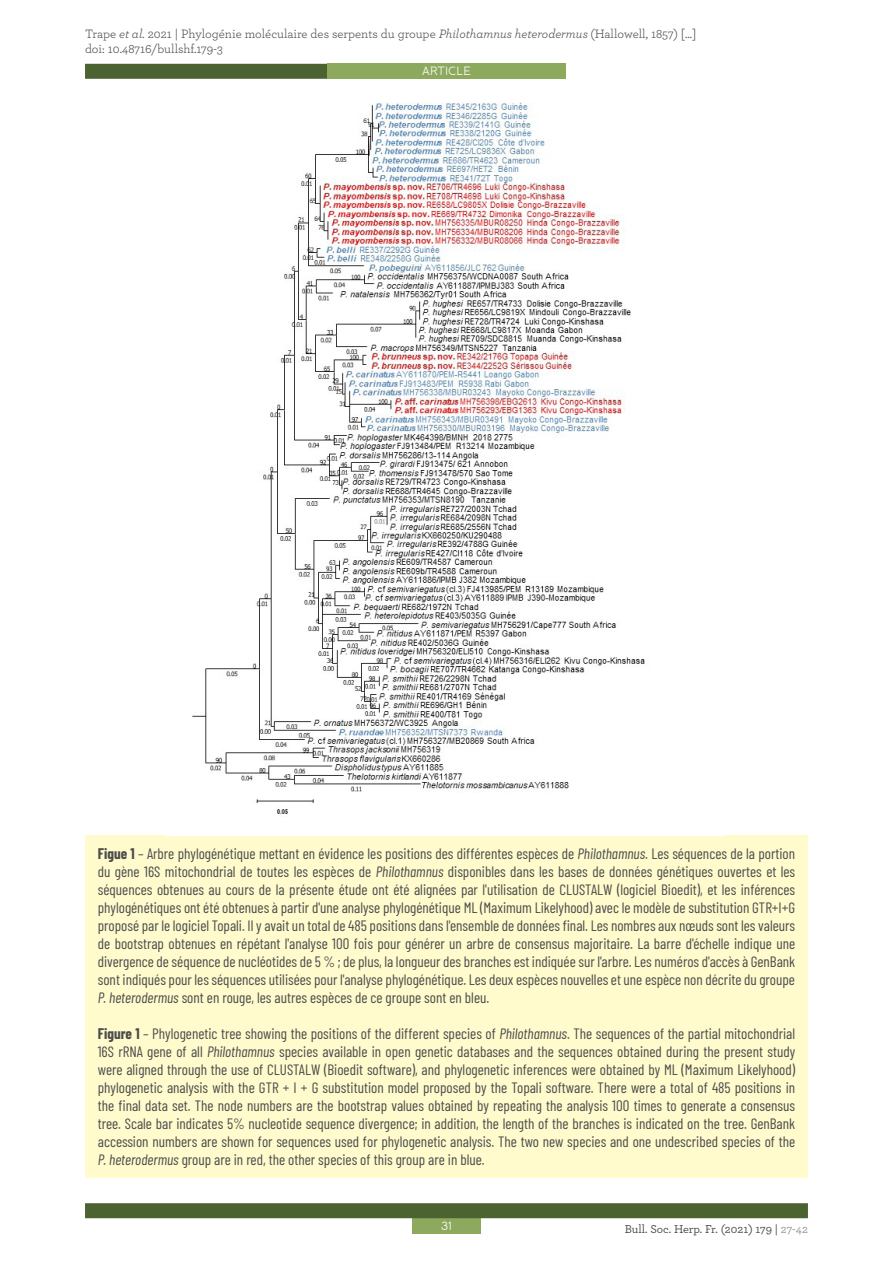
<style>
.page{position:relative;width:893px;height:1263px;background:#fff}
.page>*{position:absolute;margin:0;border:0;box-sizing:border-box;transform-origin:0 0}
.Légende_-_fr{font:15px/18px "Barlow Condensed";color:#4b4c4d;text-align:justify}
.t1{font:12.75px/15px "Archer";color:#4b4c4d}
.t2{font:500 12px "Archer";color:#4b4c4d}
.t3{font:12px "Banda";letter-spacing:-.01em;color:#fff}
.s1{font-style:italic}
.s2{font-weight:700}
.s3{color:#939598}
</style>
<div class="page">
<div style="left:412px;top:1218px;width:68px;height:15px;background:#8da95e"></div>
<div style="left:85px;top:1203px;width:723px;height:15px;background:#4a6331"></div>
<div style="left:85px;top:64px;width:457px;height:15px;background:#4a6331"></div>
<div style="left:327px;top:64px;width:239px;height:15px;background:#8da95e"></div>
<div style="left:85px;top:836px;width:723px;height:342px;background:#fffbcc"></div>
<img style="left:192px;top:102px;width:453px;height:712px">
<p class="t1" style="left:85px;top:26px;width:613px">Trape <span class="s1">et al.</span> 2021 | Phylogénie moléculaire des serpents du groupe <span class="s1">Philothamnus heterodermus</span> (Hallowell, 1857) [...] doi: 10.48716/bullshf.179-3</p>
<p class="t3" style="left:422px;top:64px;width:51px">ARTICLE</p>
<p class="Légende_-_fr" style="left:98px;top:843px;width:699px"><span class="s2">Figue 1</span> – Arbre phylogénétique mettant en évidence les positions des différentes espèces de <span class="s1">Philothamnus</span>. Les séquences de la portion du gène 16S mitochondrial de toutes les espèces de <span class="s1">Philothamnus</span> disponibles dans les bases de données génétiques ouvertes et les séquences obtenues au cours de la présente étude ont été alignées par l'utilisation de CLUSTALW (logiciel Bioedit), et les inférences phylogénétiques ont été obtenues à partir d'une analyse phylogénétique ML (Maximum Likelyhood) avec le modèle de substitution GTR+I+G proposé par le logiciel Topali. Il y avait un total de 485 positions dans l'ensemble de données final. Les nombres aux nœuds sont les valeurs de bootstrap obtenues en répétant l'analyse 100 fois pour générer un arbre de consensus majoritaire. La barre d'échelle indique une divergence de séquence de nucléotides de 5 % ; de plus, la longueur des branches est indiquée sur l'arbre. Les numéros d'accès à GenBank sont indiqués pour les séquences utilisées pour l'analyse phylogénétique. Les deux espèces nouvelles et une espèce non décrite du groupe <span class="s1">P. heterodermus</span> sont en rouge, les autres espèces de ce groupe sont en bleu.</p>
<p class="Légende_-_fr" style="left:98px;top:1023px;width:699px"><span class="s2">Figure 1</span> – Phylogenetic tree showing the positions of the different species of <span class="s1">Philothamnus</span>. The sequences of the partial mitochondrial 16S rRNA gene of all <span class="s1">Philothamnus</span> species available in open genetic databases and the sequences obtained during the present study were aligned through the use of CLUSTALW (Bioedit software), and phylogenetic inferences were obtained by ML (Maximum Likelyhood) phylogenetic analysis with the GTR + I + G substitution model proposed by the Topali software. There were a total of 485 positions in the final data set. The node numbers are the bootstrap values obtained by repeating the analysis 100 times to generate a consensus tree. Scale bar indicates 5% nucleotide sequence divergence; in addition, the length of the branches is indicated on the tree. GenBank accession numbers are shown for sequences used for phylogenetic analysis. The two new species and one undescribed species of the <span class="s1">P. heterodermus</span> group are in red, the other species of this group are in blue.</p>
<p class="t3" style="left:441px;top:1218px;width:12px">31</p>
<p class="t2" style="left:625px;top:1220px;width:185px">Bull. Soc. Herp. Fr. (2021) 179 | <span class="s3">27-42</span></p>
</div>
